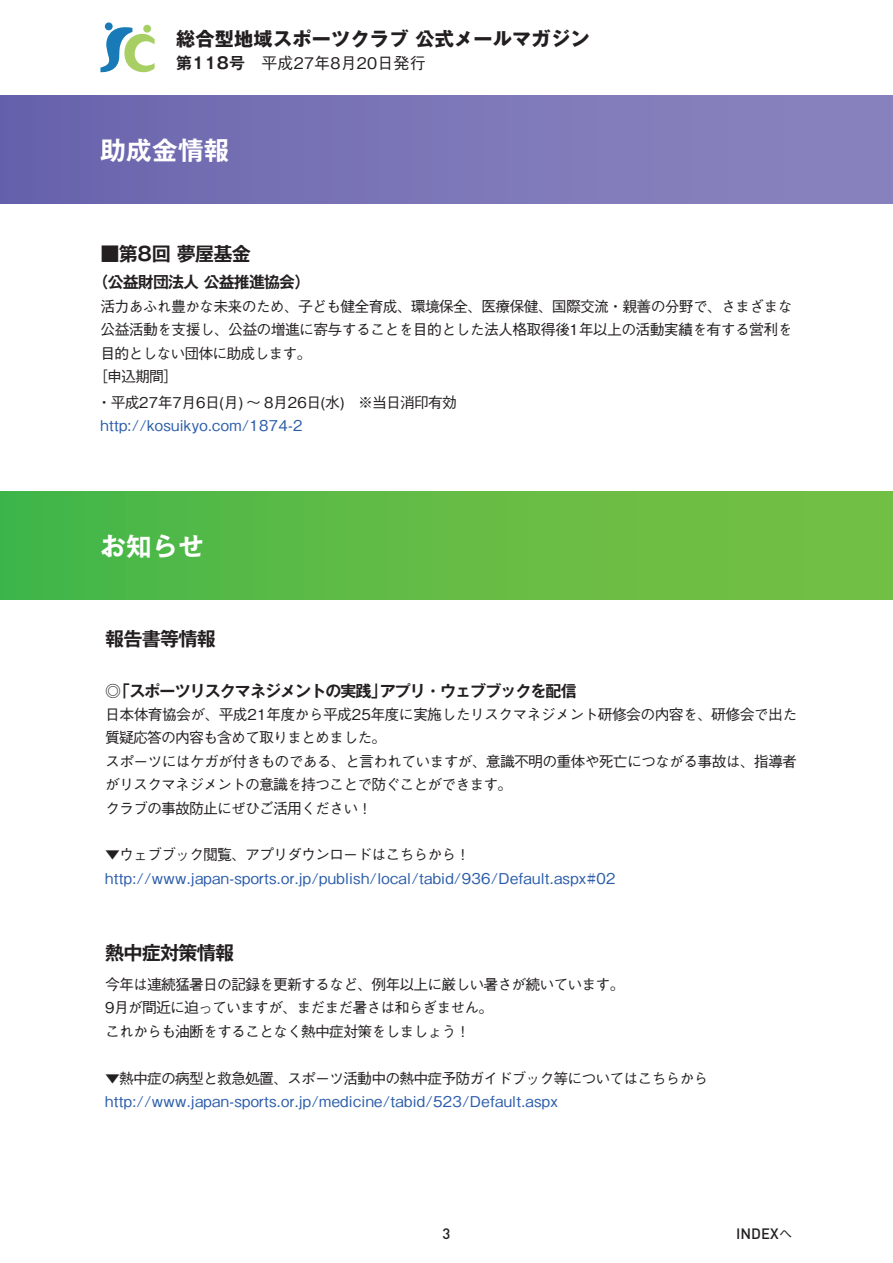
<style>
.page{position:relative;width:893px;height:1263px;background:#fff}
.page>*{position:absolute;margin:0;border:0;box-sizing:border-box;transform-origin:0 0}
.t1{font:700 25.5px "Gothic MB101 Pro De";letter-spacing:.015em;color:#fff}
.t2{font:700 19.2px "Gothic MB101 Pro De";letter-spacing:-.045em;color:#231f20}
.t3{font:700 19.2px "Gothic MB101 Pro";letter-spacing:.015em;color:#231f20}
.t4{font:700 15.9px "Gothic MB101 Pro De";letter-spacing:-.055em;color:#231f20}
.t5{font:500 15.9px "Gothic BBB Pro";letter-spacing:.015em;color:#231f20}
.t6{font:500 14.85px/23.4px "Gothic BBB Pro";letter-spacing:-.06em;color:#231f20}
.t7{font:500 14.85px "Gothic BBB Pro";letter-spacing:.02em;color:#2a5caa}
.t8{font:500 14.85px "Gothic BBB Pro";letter-spacing:-.025em;color:#231f20}
.t9{font:500 14.85px "DIN";color:#231f20}
.s1{font-family:"Gothic MB101 Pro De";font-weight:700}
.s2{font-family:"Gothic BBB Pro";font-size:13.8px}
</style>
<div class="page">
<svg style="left:100px;top:24px;width:55px;height:49px"></svg>
<div style="left:0;top:96px;width:893px;height:108px;background:linear-gradient(to right,#6964ad,#8c86c0)"></div>
<div style="left:0;top:491px;width:893px;height:108px;background:linear-gradient(to right,#45b649,#7bc043)"></div>
<p class="t3" style="left:176px;top:23px;width:415px">総合型地域スポーツクラブ公式メールマガジン</p>
<p class="t5" style="left:176px;top:50px;width:251px"><span class="s1">第118号</span>　平成27年8月20日発行</p>
<h1 class="t1" style="left:100px;top:129px;width:130px">助成金情報</h1>
<p class="t2" style="left:100px;top:238px;width:152px">■第8回夢屋基金</p>
<p class="t4" style="left:92px;top:269px;width:219px">（公益財団法人公益推進協会(</p>
<p class="t6" style="left:100px;top:293px;width:694px">活力あふれ豊かな未来のため、子ども健全育成、環境保全、医療保健、国際交流・親善の分野で、さまざまな</p>
<p class="t6" style="left:100px;top:316px;width:694px">公益活動を支援し、公益の増進に寄与することを目的とした法人格取得後1年以上の活動実績を有する営利を</p>
<p class="t6" style="left:100px;top:339px;width:213px">目的としない団体に助成します。</p>
<p class="t6" style="left:93px;top:363px;width:87px">［申込期間[</p>
<p class="t8" style="left:97px;top:391px;width:362px">・平成27年7月6日月( ) 〜 8月26日水( )　※当日消印有効</p>
<p class="t7" style="left:100px;top:414px;width:204px">http://kosuikyo.com/1874-2</p>
<h1 class="t1" style="left:100px;top:525px;width:105px">お知らせ</h1>
<p class="t2" style="left:105px;top:623px;width:112px">報告書等情報</p>
<p class="t4" style="left:380px;top:677px;width:198px">アプリ・ウェブブックを配信</p>
<p class="t4" style="left:105px;top:677px;width:283px">◎「スポーツリスクマネジメントの実践」</p>
<p class="t6" style="left:105px;top:701px;width:693px">日本体育協会が、平成21年度から平成25年度に実施したリスクマネジメント研修会の内容を、研修会で出た質疑応答の内容も含めて取りまとめました。<br>スポーツにはケガが付きものである、と言われていますが、意識不明の重体や死亡につながる事故は、指導者がリスクマネジメントの意識を持つことで防ぐことができます。<br>クラブの事故防止にぜひご活用ください!</p>
<p class="t6" style="left:105px;top:841px;width:366px">▼ウェブブック閲覧、アプリダウンロードはこちらから!</p>
<p class="t7" style="left:105px;top:866px;width:512px">http://www.japan-sports.or j p. /publish/local/tabid/936/Default.aspx#02</p>
<p class="t2" style="left:105px;top:937px;width:131px">熱中症対策情報</p>
<p class="t6" style="left:105px;top:971px;width:521px">今年は連続猛暑日の記録を更新するなど、例年以上に厳しい暑さが続いています。<br>9月が間近に迫っていますが、まだまだ暑さは和らぎません。<br>これからも油断をすることなく熱中症対策をしましょう!</p>
<p class="t6" style="left:105px;top:1064px;width:605px">▼熱中症の病型と救急処置、スポーツ活動中の熱中症予防ガイドブック等についてはこちらから</p>
<p class="t7" style="left:105px;top:1089px;width:454px">http://www.japan-sports.or j p. /medicine/tabid/523/Default.aspx</p>
<p class="t9" style="left:442px;top:1224px;width:9px">3</p>
<p class="t9" style="left:736px;top:1224px;width:58px">INDEX<span class="s2">へ</span></p>
</div>
